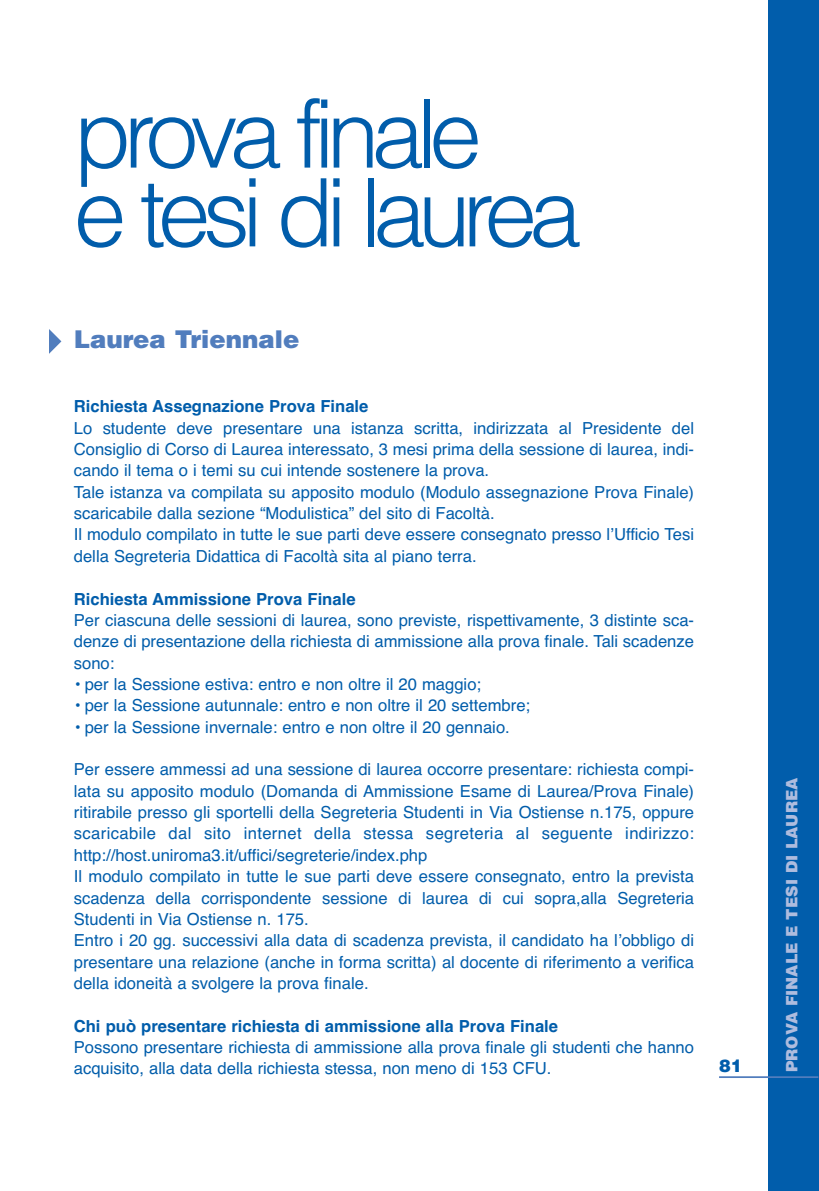
<style>
.page{position:relative;width:819px;height:1191px;background:#fff}
.page>*{position:absolute;margin:0;border:0;box-sizing:border-box;transform-origin:0 0}
.t1{font:300 94.5px/78.8px "Helvetica";letter-spacing:-.085em;color:#015dab}
.t2{font:900 24.5px "Helvetica";color:#517dbd}
.t3{font:900 17.5px "Helvetica";color:#015dab}
.t4{font:16.62px/21.3px "Helvetica";color:#015dab}
.t5{font:700 16.62px "Helvetica";color:#015dab}
.t6{font:900 15.75px "Helvetica";color:#aebcde}
</style>
<div class="page">
<div style="left:768px;top:0;width:51px;height:1191px;background:#015dab"></div>
<hr style="left:719px;top:1076px;width:99px;height:2px;background:#517dbd">
<svg style="left:49px;top:329px;width:12px;height:25px"></svg>
<h1 class="t1" style="left:74px;top:104px;width:509px">prova finale<br>e tesi di laurea</h1>
<h2 class="t2" style="left:74px;top:330px;width:227px">Laurea Triennale</h2>
<p class="t5" style="left:74px;top:400px;width:296px">Richiesta Assegnazione Prova Finale</p>
<p class="t4" style="left:74px;top:419px;width:621px">Lo studente deve presentare una istanza scritta, indirizzata al Presidente del Consiglio di Corso di Laurea interessato, 3 mesi prima della sessione di laurea, indi&shy;cando il tema o i temi su cui intende sostenere la prova.<br>Tale istanza va compilata su apposito modulo (Modulo assegnazione Prova Finale) scaricabile dalla sezione “Modulistica” del sito di Facoltà.<br>Il modulo compilato in tutte le sue parti deve essere consegnato presso l’Ufficio Tesi della Segreteria Didattica di Facoltà sita al piano terra.</p>
<p class="t5" style="left:74px;top:592px;width:283px">Richiesta Ammissione Prova Finale</p>
<p class="t4" style="left:74px;top:611px;width:621px;text-align:justify">Per ciascuna delle sessioni di laurea, sono previste, rispettivamente, 3 distinte sca&shy;denze di presentazione della richiesta di ammissione alla prova finale. Tali scadenze sono:</p>
<p class="t4" style="left:74px;top:675px;width:409px">• per la Sessione estiva: entro e non oltre il 20 maggio;</p>
<p class="t4" style="left:74px;top:696px;width:458px">• per la Sessione autunnale: entro e non oltre il 20 settembre;</p>
<p class="t4" style="left:74px;top:718px;width:437px">• per la Sessione invernale: entro e non oltre il 20 gennaio.</p>
<p class="t4" style="left:74px;top:760px;width:622px">Per essere ammessi ad una sessione di laurea occorre presentare: richiesta compi&shy;lata su apposito modulo (Domanda di Ammissione Esame di Laurea/Prova Finale) ritirabile presso gli sportelli della Segreteria Studenti in Via Ostiense n.175, oppure scaricabile dal sito internet della stessa segreteria al seguente indirizzo: http://host.uniroma3.it/uffici/segreterie/index.php<br>Il modulo compilato in tutte le sue parti deve essere consegnato, entro la prevista scadenza della corrispondente sessione di laurea di cui sopra,alla Segreteria Studenti in Via Ostiense n. 175.<br>Entro i 20 gg. successivi alla data di scadenza prevista, il candidato ha l’obbligo di presentare una relazione (anche in forma scritta) al docente di riferimento a verifica della idoneità a svolgere la prova finale.</p>
<p class="t5" style="left:74px;top:1019px;width:486px">Chi può presentare richiesta di ammissione alla Prova Finale</p>
<p class="t4" style="left:74px;top:1038px;width:621px">Possono presentare richiesta di ammissione alla prova finale gli studenti che hanno acquisito, alla data della richiesta stessa, non meno di 153 CFU.</p>
<p class="t3" style="left:719px;top:1059px;width:25px">81</p>
<p class="t6" style="left:786px;top:1072px;width:296px;rotate:-90deg">PROVA FINALE E TESI DI LAUREA</p>
</div>
